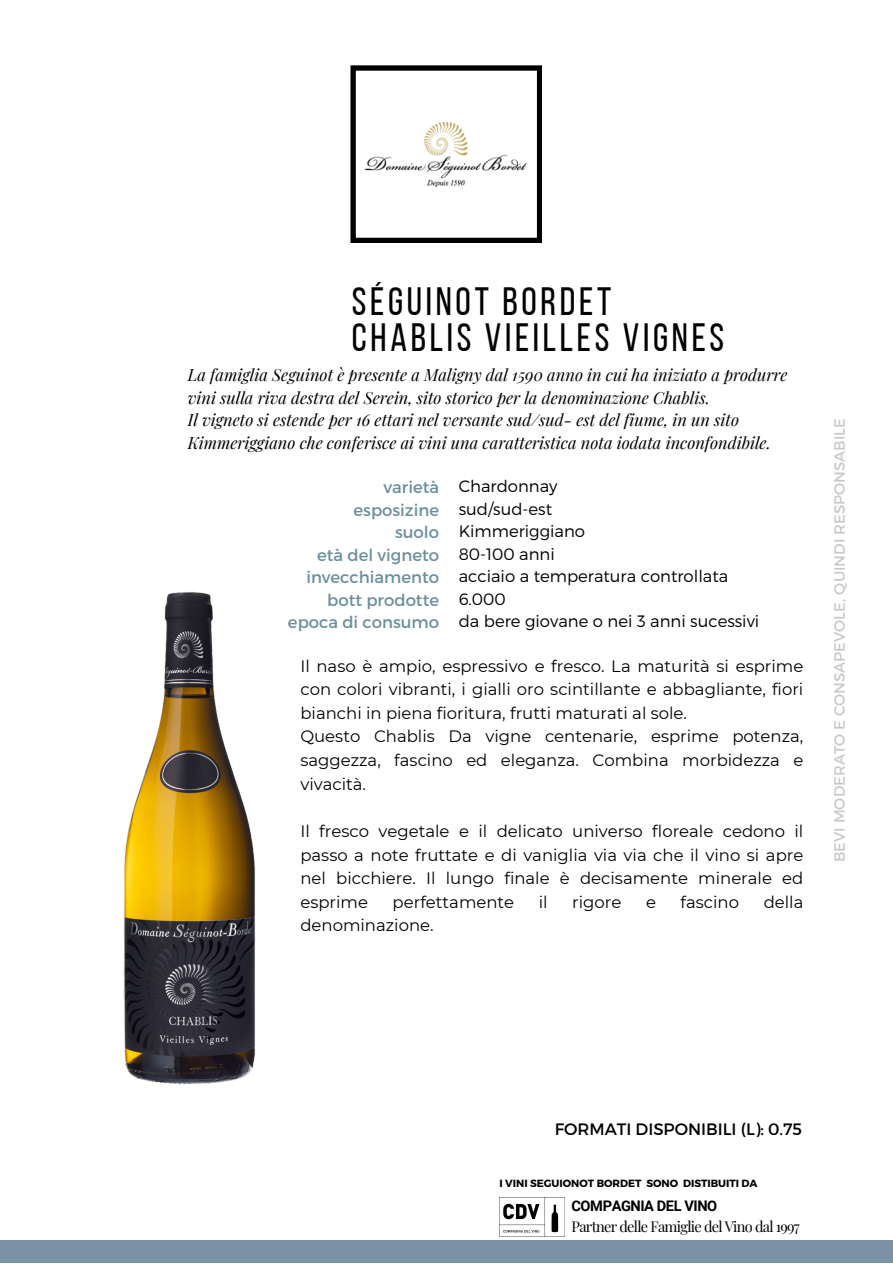
<style>
.page{position:relative;width:893px;height:1264px;background:#fff}
.page>*{position:absolute;margin:0;border:0;box-sizing:border-box;transform-origin:0 0}
.t1{font:39.45px "Bebas Neue";letter-spacing:.095em;color:#000}
.t2{font:16.5px/23.5px "Montserrat";color:#000;text-align:justify}
.t3{font:italic 16.5px/22.5px "Playfair Display";color:#000}
.t4{font:300 16.5px "Montserrat";color:#000}
.t5{font:16.5px "Montserrat";color:#6b8f9c}
.t6{font:14.85px "Montserrat";color:#a6a6a6}
.t7{font:14.55px "Playfair Display";letter-spacing:-.05em;color:#000}
.t8{font:700 14.55px "Roboto";letter-spacing:-.03em;color:#000}
.t9{font:700 10.5px "Montserrat";color:#000}
</style>
<div class="page">
<img style="left:123px;top:591px;width:132px;height:494px">
<div style="left:0;top:1240px;width:892px;height:22px;background:#7a91a6"></div>
<svg style="left:350px;top:65px;width:192px;height:178px"></svg>
<img style="left:350px;top:122px;width:191px;height:64px">
<img style="left:499px;top:1197px;width:65px;height:38px">
<p class="t1" style="left:352px;top:285px;width:261px">SÉGUINOT BORDET</p>
<p class="t1" style="left:352px;top:321px;width:374px">CHABLIS VIEILLES VIGNES</p>
<p class="t3" style="left:188px;top:363px;width:601px">La famiglia Seguinot è presente a Maligny dal 1590 anno in cui ha iniziato a produrre vini sulla riva destra del Serein, sito storico per la denominazione Chablis.</p>
<p class="t3" style="left:188px;top:408px;width:584px">Il vigneto si estende per 16 ettari nel versante sud/sud- est del fiume, in un sito<br>Kimmeriggiano che conferisce ai vini una caratteristica nota iodata inconfondibile.</p>
<p class="t4" style="left:458px;top:475px;width:100px">Chardonnay</p>
<p class="t4" style="left:458px;top:498px;width:95px">sud/sud-est</p>
<p class="t4" style="left:458px;top:520px;width:128px">Kimmeriggiano</p>
<p class="t4" style="left:458px;top:543px;width:98px">80-100 anni</p>
<p class="t4" style="left:458px;top:565px;width:271px">acciaio a temperatura controllata</p>
<p class="t4" style="left:458px;top:588px;width:49px">6.000</p>
<p class="t4" style="left:458px;top:610px;width:302px">da bere giovane o nei 3 anni sucessivi</p>
<p class="t2" style="left:300px;top:654px;width:504px">Il naso è ampio, espressivo e fresco. La maturità si esprime con colori vibranti, i gialli oro scintillante e abbagliante, fiori bianchi in piena fioritura, frutti maturati al sole.</p>
<p class="t2" style="left:300px;top:724px;width:504px">Questo Chablis Da vigne centenarie, esprime potenza, saggezza, fascino ed eleganza. Combina morbidezza e vivacità.</p>
<p class="t2" style="left:300px;top:819px;width:504px">Il fresco vegetale e il delicato universo floreale cedono il passo a note fruttate e di vaniglia via via che il vino si apre nel bicchiere. Il lungo finale è decisamente minerale ed esprime</p>
<p class="t5" style="left:383px;top:477px;width:57px">varietà</p>
<p class="t5" style="left:353px;top:499px;width:87px">esposizine</p>
<p class="t5" style="left:395px;top:522px;width:45px">suolo</p>
<p class="t5" style="left:317px;top:544px;width:123px">età del vigneto</p>
<p class="t5" style="left:306px;top:566px;width:134px">invecchiamento</p>
<p class="t5" style="left:327px;top:589px;width:113px">bott prodotte</p>
<p class="t5" style="left:288px;top:611px;width:153px">epoca di consumo</p>
<p class="t2" style="left:392px;top:890px;width:123px">perfettamente</p>
<p class="t2" style="left:538px;top:890px;width:10px">il</p>
<p class="t2" style="left:572px;top:890px;width:51px">rigore</p>
<p class="t2" style="left:646px;top:890px;width:11px">e</p>
<p class="t2" style="left:680px;top:890px;width:60px">fascino</p>
<p class="t2" style="left:763px;top:890px;width:41px">della</p>
<p class="t2" style="left:300px;top:913px;width:135px">denominazione.</p>
<p class="t6" style="left:829px;top:862px;width:445px;rotate:-90deg">BEVI MODERATO E CONSAPEVOLE, QUINDI RESPONSABILE</p>
<p class="t2" style="left:554px;top:1115px;width:249px">FORMATI DISPONIBILI (L): 0.75</p>
<p class="t9" style="left:499px;top:1176px;width:260px">I VINI SEGUIONOT BORDET SONO DISTIBUITI DA</p>
<p class="t8" style="left:571px;top:1197px;width:147px">COMPAGNIA DEL VINO</p>
<p class="t7" style="left:571px;top:1216px;width:230px">Partner delle Famiglie del Vino dal 1997</p>
</div>
